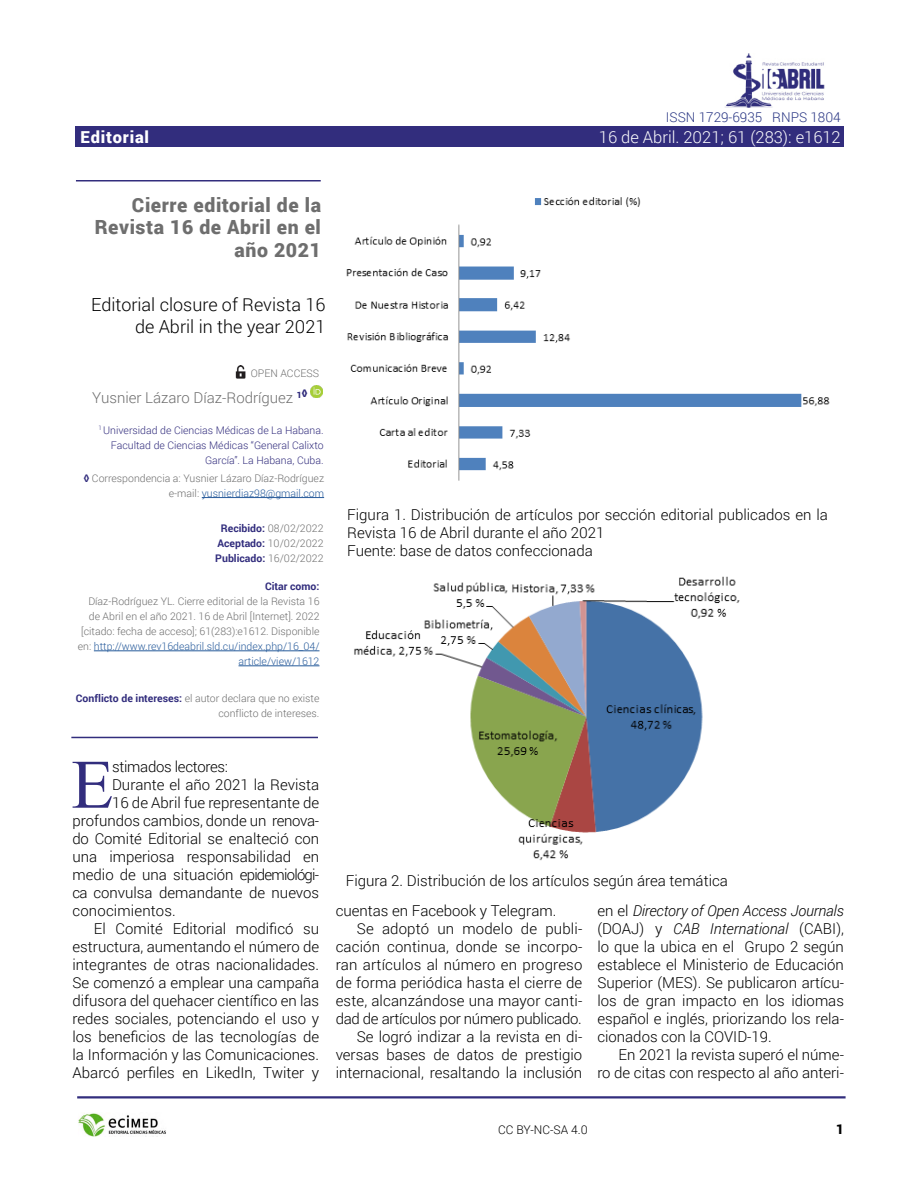
<style>
.page{position:relative;width:918px;height:1188px;background:#fff}
.page>*{position:absolute;margin:0;border:0;box-sizing:border-box;transform-origin:0 0}
.t1{font:69.3px "Times New Roman";color:#322d7d}
.t2{font:900 19.5px/22.5px "Roboto";letter-spacing:.03em;color:#6e6e6e;text-align:right}
.t3{font:300 18px/21.6px "Roboto";color:#000;text-align:right}
.t4{font:300 16.5px "Roboto";color:#fff}
.t5{font:900 16.5px "Roboto";letter-spacing:.05em;color:#fff}
.t6{font:300 15px/18px "Roboto";color:#000;text-align:justify}
.t7{font:300 15px "Roboto";letter-spacing:-.02em;color:#000}
.t8{font:300 15px "Roboto";color:#6e6e6e}
.t9{font:300 13.5px "Roboto";color:#283583}
.t10{font:900 13.5px "Roboto";color:#000}
.t11{font:300 12px "Roboto";color:#000}
.t12{font:300 10.5px/15px "Roboto";color:#6e6e6e;text-align:right}
.t13{font:300 10.5px/15px "Roboto";color:#322d7d;text-align:right}
.t14{font:700 10.5px "Roboto";color:#322d7d}
.s1{font-weight:700;color:#322d7d}
.s2{color:#275b9b}
.s3{font-style:italic}
</style>
<div class="page">
<hr style="left:77px;top:1096px;width:769px;height:2px;background:#322d7d">
<img style="left:725px;top:54px;width:100px;height:54px">
<hr style="left:76px;top:180px;width:245px;height:2px;background:#322d7d">
<hr style="left:71px;top:737px;width:247px;height:1px;background:#322d7d">
<svg style="left:311px;top:385px;width:12px;height:12px"></svg>
<hr style="left:202px;top:497px;width:122px;height:1px;background:#275b9b">
<hr style="left:94px;top:651px;width:225px;height:1px;background:#275b9b">
<hr style="left:239px;top:666px;width:80px;height:1px;background:#275b9b">
<svg style="left:235px;top:366px;width:11px;height:12px"></svg>
<div style="left:76px;top:126px;width:768px;height:20px;background:#322d7d"></div>
<img style="left:78px;top:1113px;width:88px;height:23px">
<img style="left:346px;top:197px;width:484px;height:284px">
<img style="left:354px;top:576px;width:386px;height:285px">
<p class="t9" style="left:666px;top:108px;width:176px">ISSN 1729-6935 RNPS 1804</p>
<p class="t5" style="left:81px;top:126px;width:70px">Editorial</p>
<p class="t4" style="left:599px;top:126px;width:243px">16 de Abril. 2021; 61 (283): e1612</p>
<h2 class="t2" style="left:95px;top:193px;width:228px">Cierre editorial de la<br>Revista 16 de Abril en el año 2021</h2>
<p class="t3" style="left:91px;top:293px;width:236px">Editorial closure of Revista 16 de Abril in the year 2021</p>
<p class="t12" style="left:251px;top:365px;width:70px">OPEN ACCESS</p>
<p class="t8" style="left:92px;top:388px;width:217px">Yusnier Lázaro Díaz-Rodríguez <sup>1</sup><sup>◊</sup></p>
<p class="t13" style="left:98px;top:422px;width:227px"><sup>1</sup> Universidad de Ciencias Médicas de La Habana.<br>Facultad de Ciencias Médicas “General Calixto<br>García”. La Habana, Cuba.</p>
<p class="t12" style="left:84px;top:470px;width:242px"><span class="s1">◊</span> Correspondencia a: Yusnier Lázaro Díaz-Rodríguez e-mail: <span class="s2">yusnierdiaz98@gmail.com</span></p>
<p class="t12" style="left:215px;top:520px;width:110px;text-align:center"><span class="s1">Recibido:</span> 08/02/2022<br><span class="s1">Aceptado:</span> 10/02/2022<br><span class="s1">Publicado:</span> 16/02/2022</p>
<p class="t14" style="left:265px;top:579px;width:56px">Citar como:</p>
<p class="t12" style="left:78px;top:593px;width:243px">Díaz-Rodríguez YL. Cierre editorial de la Revista 16 de Abril en el año 2021. 16 de Abril [Internet]. 2022 [citado: fecha de acceso]; 61(283):e1612. Disponible en: <span class="s2">http://www.rev16deabril.sld.cu/index.php/16_04/ article/view/1612</span></p>
<p class="t12" style="left:76px;top:690px;width:245px"><span class="s1">Conflicto de intereses:</span> el autor declara que no existe conflicto de intereses.</p>
<p class="t6" style="left:347px;top:506px;width:482px;text-align:left">Figura 1. Distribución de artículos por sección editorial publicados en la<br>Revista 16 de Abril durante el año 2021<br>Fuente: base de datos confeccionada</p>
<h1 class="t1" style="left:71px;top:736px;width:44px">E</h1>
<p class="t7" style="left:112px;top:756px;width:117px">stimados lectores:</p>
<p class="t6" style="left:112px;top:775px;width:209px">Durante el año 2021 la Revista</p>
<p class="t6" style="left:112px;top:793px;width:209px">16 de Abril fue representante de</p>
<p class="t6" style="left:73px;top:811px;width:248px">profundos cambios, donde un renova-</p>
<p class="t6" style="left:73px;top:829px;width:248px">do Comité Editorial se enalteció con</p>
<p class="t6" style="left:73px;top:847px;width:248px">una imperiosa responsabilidad en</p>
<p class="t6" style="left:73px;top:865px;width:248px">medio de una situación epidemiológi-</p>
<p class="t6" style="left:73px;top:883px;width:248px">ca convulsa demandante de nuevos</p>
<p class="t6" style="left:73px;top:901px;width:105px">conocimientos.</p>
<p class="t6" style="left:94px;top:919px;width:227px">El Comité Editorial modificó su</p>
<p class="t6" style="left:73px;top:937px;width:248px">estructura, aumentando el número de</p>
<p class="t6" style="left:73px;top:955px;width:248px">integrantes de otras nacionalidades.</p>
<p class="t6" style="left:73px;top:973px;width:248px">Se comenzó a emplear una campaña</p>
<p class="t6" style="left:73px;top:991px;width:248px">difusora del quehacer científico en las</p>
<p class="t6" style="left:73px;top:1009px;width:248px">redes sociales, potenciando el uso y</p>
<p class="t6" style="left:73px;top:1027px;width:248px">los beneficios de las tecnologías de</p>
<p class="t6" style="left:73px;top:1045px;width:248px">la Información y las Comunicaciones.</p>
<p class="t6" style="left:73px;top:1063px;width:248px">Abarcó perfiles en LikedIn, Twiter y</p>
<p class="t6" style="left:346px;top:872px;width:384px">Figura 2. Distribución de los artículos según área temática</p>
<p class="t6" style="left:336px;top:901px;width:222px">cuentas en Facebook y Telegram.</p>
<p class="t6" style="left:357px;top:919px;width:227px">Se adoptó un modelo de publi-</p>
<p class="t6" style="left:336px;top:937px;width:248px">cación continua, donde se incorpo-</p>
<p class="t6" style="left:336px;top:955px;width:248px">ran artículos al número en progreso</p>
<p class="t6" style="left:336px;top:973px;width:248px">de forma periódica hasta el cierre de</p>
<p class="t6" style="left:336px;top:991px;width:248px">este, alcanzándose una mayor canti-</p>
<p class="t7" style="left:336px;top:1008px;width:248px">dad de artículos por número publicado.</p>
<p class="t6" style="left:357px;top:1027px;width:227px">Se logró indizar a la revista en di-</p>
<p class="t6" style="left:336px;top:1045px;width:248px">versas bases de datos de prestigio</p>
<p class="t6" style="left:336px;top:1063px;width:248px">internacional, resaltando la inclusión</p>
<p class="t6" style="left:597px;top:901px;width:248px">en el <span class="s3">Directory of Open Access Journals </span>(DOAJ) y <span class="s3">CAB International</span> (CABI), lo que la ubica en el Grupo 2 según establece el Ministerio de Educación Superior (MES). Se publicaron artícu&shy;los de gran impacto en los idiomas español e inglés, priorizando los rela&shy;cionados con la COVID-19.</p>
<p class="t6" style="left:597px;top:1045px;width:248px;text-align:right">En 2021 la revista superó el núme-<br>ro de citas con respecto al año anteri-</p>
<p class="t11" style="left:498px;top:1121px;width:91px">CC BY-NC-SA 4.0</p>
<p class="t10" style="left:836px;top:1120px;width:9px">1</p>
</div>
